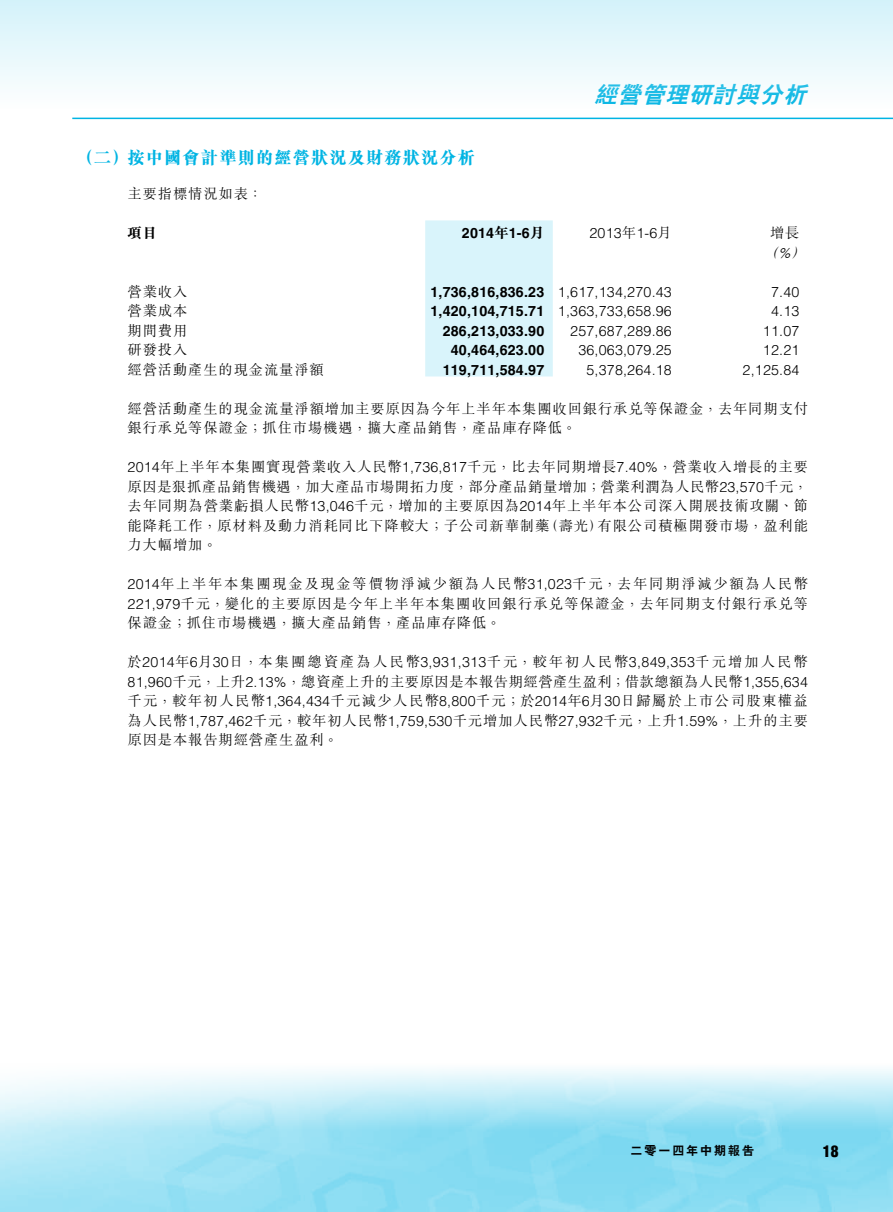
<style>
.page{position:relative;width:893px;height:1212px;background:#fff}
.page>*{position:absolute;margin:0;border:0;box-sizing:border-box;transform-origin:0 0}
.t1{font:italic 800 22.5px "C Hei 2 HK";color:#00b4e3}
._03_Subhead_1{font:800 17.25px "M Sung HK";letter-spacing:.065em;color:#00b4e3}
.t2{font:900 condensed 16.5px "Helvetica Neue";color:#000;scale:.9 1}
._01_Body_Text{font:300 14.25px/19.5px "M Sung HK";letter-spacing:.065em;color:#000}
._01_Body_Text-2{font:300 14.25px "Helvetica LT Std";letter-spacing:.015em;color:#000}
._01_Body_Text-3{font:700 14.25px "Helvetica LT Std";letter-spacing:.015em;color:#000}
._01_Body_Text-4{font:800 14.25px "M Sung HK";color:#000}
._01_Body_Text-5{font:italic 300 14.25px "M Sung HK";color:#000}
._01_Body_Text-6{font:italic 300 14.25px "Helvetica LT Std";color:#000}
.t3{font:800 12px "C Hei 2 HK";letter-spacing:.165em;color:#000}
.s1{font-family:"M Sung HK";font-weight:800}
.s2{font-family:"M Sung HK"}
.s3{font-family:"Helvetica LT Std"}
</style>
<div class="page">
<div style="left:0;top:0;width:893px;height:109px;background:linear-gradient(to bottom,#d3f2fa,#fefefe)"></div>
<hr style="left:72px;top:118px;width:821px;height:1px;background:#00b4e3">
<hr style="left:0;top:0;width:1px;height:109px;background:#ccf0f9">
<div style="left:425px;top:220px;width:128px;height:156px;background:#d9f4fb"></div>
<p class="t1" style="left:594px;top:83px;width:219px">經營管理研討與分析</p>
<p class="_03_Subhead_1" style="left:76px;top:149px;width:400px">（二）按中國會計準則的經營狀況及財務狀況分析</p>
<p class="_01_Body_Text" style="left:128px;top:183px;width:136px">主要指標情況如表：</p>
<p class="_01_Body_Text-4" style="left:128px;top:226px;width:31px">項目</p>
<p class="_01_Body_Text-3" style="left:462px;top:224px;width:84px">2014<span class="s1">年</span>1-6<span class="s1">月</span></p>
<p class="_01_Body_Text-2" style="left:589px;top:224px;width:84px">2013<span class="s2">年</span>1-6<span class="s2">月</span></p>
<p class="_01_Body_Text" style="left:770px;top:222px;width:31px">增長</p>
<p class="_01_Body_Text" style="left:128px;top:281px;width:61px">營業收入</p>
<p class="_01_Body_Text-3" style="left:430px;top:283px;width:115px">1,736,816,836.23</p>
<p class="_01_Body_Text-2" style="left:558px;top:283px;width:115px">1,617,134,270.43</p>
<p class="_01_Body_Text-5" style="left:763px;top:242px;width:21px">)</p>
<p class="_01_Body_Text-2" style="left:771px;top:283px;width:30px">7.40</p>
<p class="_01_Body_Text-5" style="left:791px;top:242px;width:21px">(</p>
<p class="_01_Body_Text-6" style="left:778px;top:244px;width:19px">%</p>
<p class="_01_Body_Text" style="left:128px;top:300px;width:61px">營業成本</p>
<p class="_01_Body_Text-3" style="left:430px;top:302px;width:115px">1,420,104,715.71</p>
<p class="_01_Body_Text-2" style="left:558px;top:302px;width:115px">1,363,733,658.96</p>
<p class="_01_Body_Text-2" style="left:771px;top:302px;width:30px">4.13</p>
<p class="_01_Body_Text" style="left:128px;top:320px;width:61px">期間費用</p>
<p class="_01_Body_Text-3" style="left:443px;top:322px;width:103px">286,213,033.90</p>
<p class="_01_Body_Text-2" style="left:570px;top:322px;width:103px">257,687,289.86</p>
<p class="_01_Body_Text-2" style="left:763px;top:322px;width:38px">11.07</p>
<p class="_01_Body_Text" style="left:128px;top:339px;width:61px">研發投入</p>
<p class="_01_Body_Text-3" style="left:451px;top:341px;width:95px">40,464,623.00</p>
<p class="_01_Body_Text-2" style="left:578px;top:341px;width:95px">36,063,079.25</p>
<p class="_01_Body_Text-2" style="left:763px;top:341px;width:38px">12.21</p>
<p class="_01_Body_Text" style="left:128px;top:359px;width:198px">經營活動產生的現金流量淨額</p>
<p class="_01_Body_Text" style="left:128px;top:398px;width:682px">經營活動產生的現金流量淨額增加主要原因為今年上半年本集團收回銀行承兌等保證金，去年同期支付銀行承兌等保證金；抓住市場機遇，擴大產品銷售，產品庫存降低。</p>
<p class="_01_Body_Text" style="left:128px;top:456px;width:682px;text-align:right"><span class="s3">2014</span>年上半年本集團實現營業收入人民幣<span class="s3">1,736,817</span>千元，比去年同期增長<span class="s3">7.40%</span>，營業收入增長的主要原因是狠抓產品銷售機遇，加大產品市場開拓力度，部分產品銷量增加；營業利潤為人民幣<span class="s3">23,570</span>千元，去年同期為營業虧損人民幣<span class="s3">13,046</span>千元，增加的主要原因為<span class="s3">2014</span>年上半年本公司深入開展技術攻關、節有限公司積極開發市場，盈利能</p>
<p class="_01_Body_Text-3" style="left:443px;top:361px;width:103px">119,711,584.97</p>
<p class="_01_Body_Text-2" style="left:586px;top:361px;width:87px">5,378,264.18</p>
<p class="_01_Body_Text-2" style="left:743px;top:361px;width:58px">2,125.84</p>
<p class="_01_Body_Text" style="left:128px;top:515px;width:423px">能降耗工作，原材料及動力消耗同比下降較大；子公司新華制藥力大幅增加。</p>
<p class="_01_Body_Text" style="left:128px;top:573px;width:682px;text-align:justify"><span class="s3">2014</span>年上半年本集團現金及現金等價物淨減少額為人民幣<span class="s3">31,023</span>千元，去年同期淨減少額為人民幣<span class="s3">221,979</span>千元，變化的主要原因是今年上半年本集團收回銀行承兌等保證金，去年同期支付銀行承兌等保證金；抓住市場機遇，擴大產品銷售，產品庫存降低。</p>
<p class="_01_Body_Text" style="left:128px;top:651px;width:682px;text-align:justify">於<span class="s3">2014</span>年 月<span class="s3">6 30</span>日，本集團總資產為人民幣<span class="s3">3,931,313</span>千元，較年初人民幣<span class="s3">3,849,353</span>千元增加人民幣<span class="s3">81,960</span>千元，上升<span class="s3">2.13%</span>，總資產上升的主要原因是本報告期經營產生盈利；借款總額為人民幣<span class="s3">1,355,634</span>千元，較年初人民幣<span class="s3">1,364,434</span>千元減少人民幣<span class="s3">8,800</span>千元；於<span class="s3">2014</span>年月<span class="s3">6 30</span>日歸屬於上市公司股東權益為人民幣<span class="s3">1,787,462</span>千元，較年初人民幣<span class="s3">1,759,530</span>千元增加人民幣<span class="s3">27,932</span>千元，上升<span class="s3">1.59%</span>，上升的主要原因是本報告期經營產生盈利。</p>
<p class="_01_Body_Text" style="left:544px;top:515px;width:60px">（壽光）</p>
<p class="t3" style="left:630px;top:1144px;width:125px">二零一四年中期報告</p>
<p class="t2" style="left:823px;top:1141px;width:19px">18</p>
</div>
